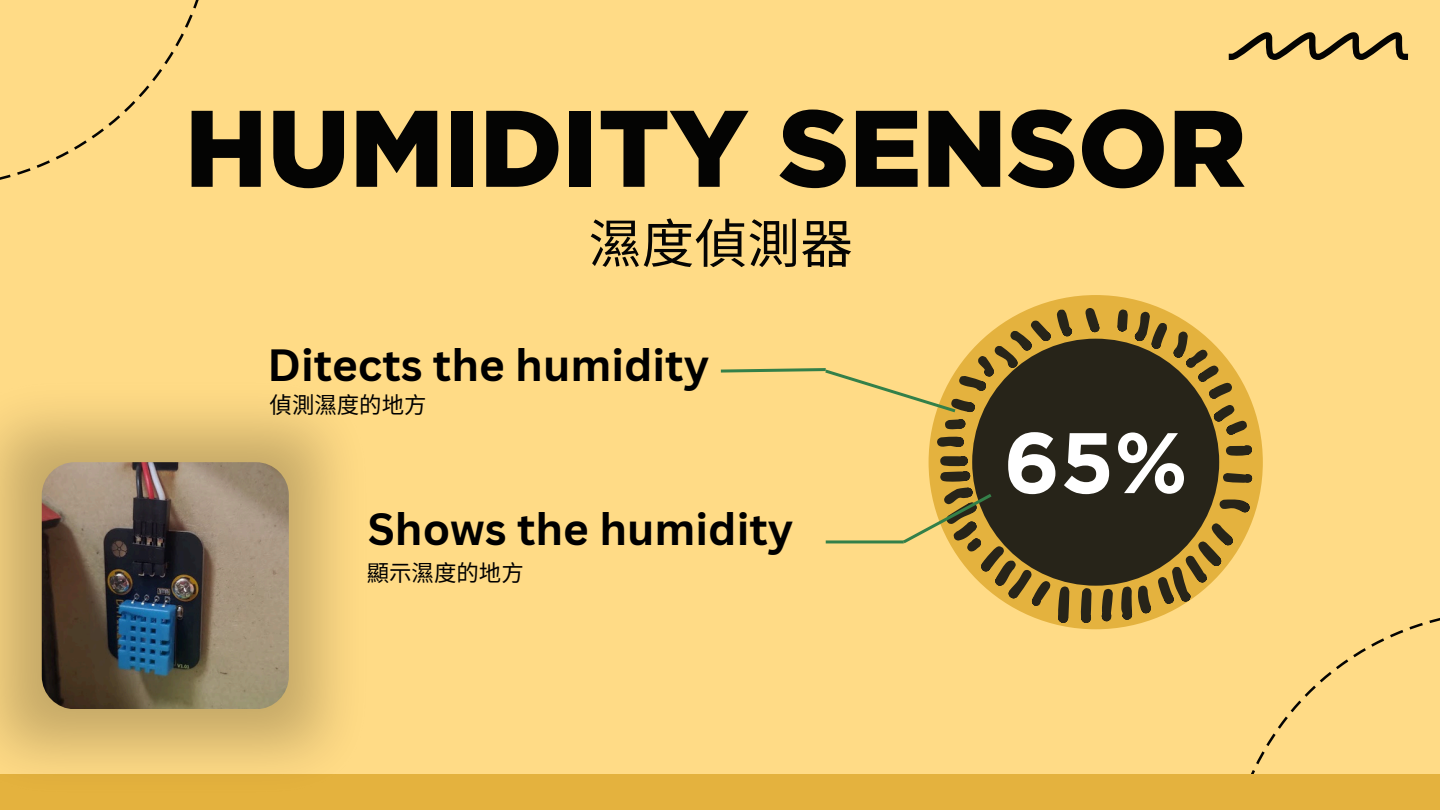
<style>
.page{position:relative;width:1440px;height:810px;background:#ffdb86}
.page>*{position:absolute;margin:0;border:0;box-sizing:border-box;transform-origin:0 0}
.t1{font:900 108.6px "Gotham";color:#040403}
.t2{font:700 85.6px "Gotham";color:#fff}
.t3{font:52.9px "Noto Sans CJ Ksc";color:#040403}
.t4{font:700 44px "Canva Sans";color:#000}
.t5{font:22.4px "Noto Sans CJ Ksc";color:#000}
</style>
<div class="page">
<svg style="left:1251px;top:618px;width:189px;height:156px"></svg>
<svg style="left:0;top:0;width:199px;height:180px"></svg>
<svg style="left:1229px;top:32px;width:179px;height:28px"></svg>
<div style="left:929px;top:295px;width:334px;height:334px;background:#e4b23e;border-radius:50%"></div>
<div style="left:972px;top:339px;width:247px;height:247px;background:#272419;border-radius:50%"></div>
<svg style="left:1226px;top:445px;width:26px;height:11px"></svg>
<svg style="left:1223px;top:473px;width:29px;height:10px"></svg>
<svg style="left:1220px;top:499px;width:30px;height:13px"></svg>
<svg style="left:1158px;top:523px;width:75px;height:81px"></svg>
<svg style="left:1138px;top:586px;width:13px;height:27px"></svg>
<svg style="left:1121px;top:587px;width:11px;height:33px"></svg>
<svg style="left:1102px;top:589px;width:11px;height:32px"></svg>
<svg style="left:1081px;top:588px;width:10px;height:35px"></svg>
<svg style="left:1058px;top:587px;width:11px;height:36px"></svg>
<svg style="left:940px;top:456px;width:30px;height:26px"></svg>
<svg style="left:937px;top:437px;width:27px;height:10px"></svg>
<svg style="left:1057px;top:310px;width:15px;height:26px"></svg>
<svg style="left:1086px;top:308px;width:13px;height:24px"></svg>
<svg style="left:1117px;top:309px;width:11px;height:23px"></svg>
<svg style="left:1135px;top:312px;width:32px;height:37px"></svg>
<svg style="left:1174px;top:332px;width:58px;height:67px"></svg>
<svg style="left:1214px;top:405px;width:33px;height:30px"></svg>
<svg style="left:900px;top:488px;width:150px;height:118px"></svg>
<hr style="left:826px;top:540px;width:78px;height:3px;background:#348049">
<svg style="left:720px;top:321px;width:331px;height:108px"></svg>
<div style="left:0;top:774px;width:1440px;height:36px;background:#e4b23e"></div>
<img style="left:0;top:411px;width:338px;height:353px">
<img style="left:42px;top:462px;width:247px;height:247px;border-radius:33px">
<p class="t1" style="left:185px;top:83px;width:1063px">HUMIDITY SENSOR</p>
<h3 class="t3" style="left:589px;top:202px;width:266px">濕度偵測器</h3>
<h2 class="t4" style="left:267px;top:334px;width:443px">Ditects the humidity</h2>
<h4 class="t5" style="left:270px;top:387px;width:156px">偵測濕度的地方</h4>
<p class="t4" style="left:368px;top:498px;width:427px">Shows the humidity</p>
<p class="t5" style="left:367px;top:555px;width:156px">顯示濕度的地方</p>
<p class="t2" style="left:1004px;top:411px;width:186px">65%</p>
</div>
